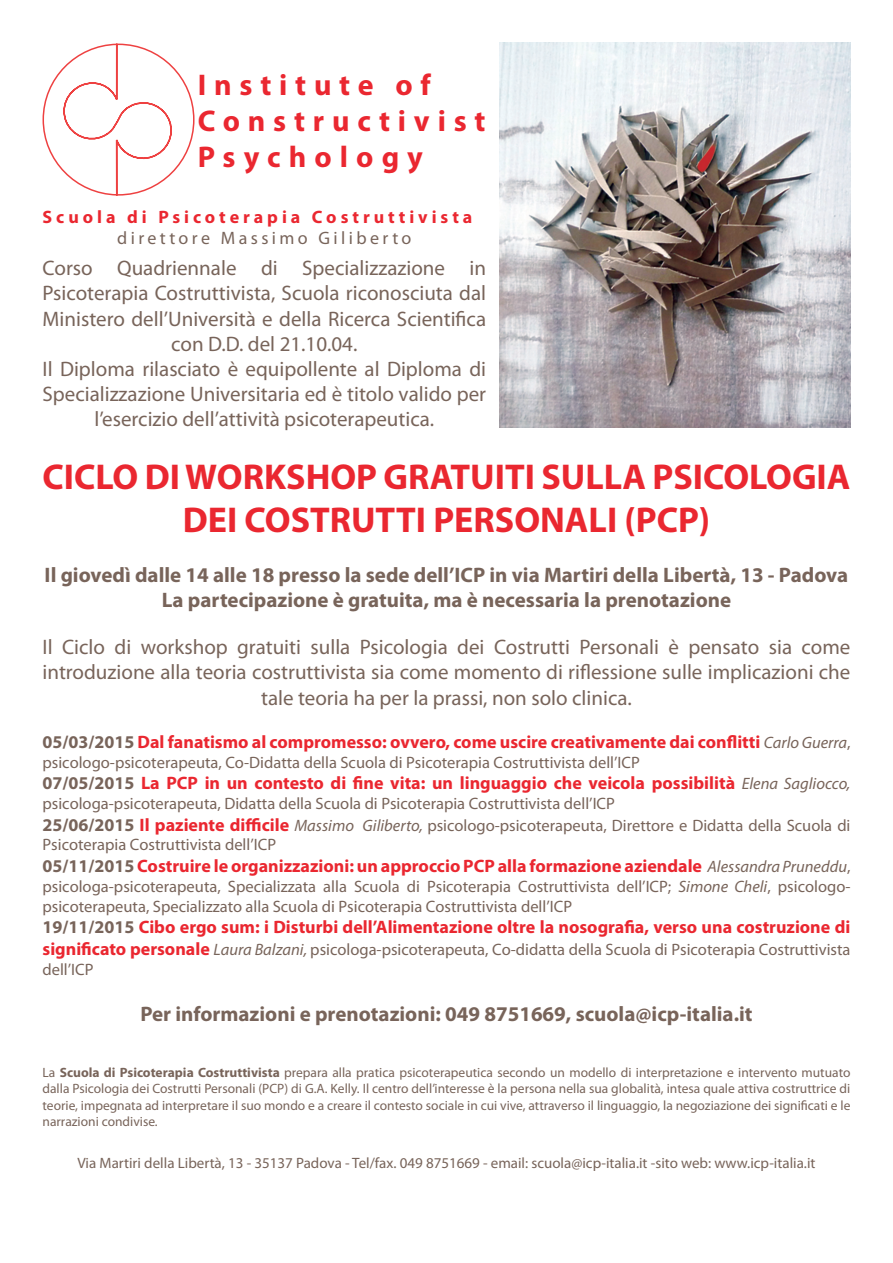
<style>
.page{position:relative;width:893px;height:1263px;background:#fff}
.page>*{position:absolute;margin:0;border:0;box-sizing:border-box;transform-origin:0 0}
.t1{font:700 36px/43.2px "Myriad Pro";color:#ea2730;text-align:center}
.t2{font:700 30px "Myriad Pro";letter-spacing:.26em;color:#ea2730}
.t3{font:21px/25.2px "Myriad Pro";color:#78645a;text-align:center}
.t4{font:700 21px "Myriad Pro";color:#78645a}
.t5{font:700 18px "Myriad Pro";color:#ea2730}
.t6{font:700 18px "Myriad Pro";letter-spacing:.22em;color:#ea2730}
.t7{font:18px "Myriad Pro";letter-spacing:.19em;color:#78645a}
.t8{font:16.5px/19.8px "Myriad Pro";color:#78645a}
.t9{font:15px "Myriad Pro";color:#78645a}
.t10{font:13.5px/16.2px "Myriad Pro";color:#78645a;text-align:justify}
.s1{color:#78645a}
.s2{font-weight:400;font-style:italic;font-size:16.5px;color:#78645a}
.s3{font-weight:400;font-size:16.5px;color:#78645a}
.s4{font-weight:700;font-size:18px}
.s5{font-weight:700;font-size:18px;color:#ea2730}
.s6{font-style:italic}
.s7{font-weight:700}
</style>
<div class="page">
<img style="left:500px;top:43px;width:350px;height:384px">
<svg style="left:42px;top:43px;width:153px;height:153px"></svg>
<p class="t2" style="left:198px;top:65px;width:235px">Institute of</p>
<p class="t2" style="left:198px;top:101px;width:289px">Constructivist</p>
<p class="t2" style="left:198px;top:137px;width:227px">Psychology</p>
<p class="t6" style="left:43px;top:205px;width:431px">Scuola di Psicoterapia Costruttivista</p>
<p class="t7" style="left:117px;top:227px;width:296px">direttore Massimo Giliberto</p>
<p class="t3" style="left:43px;top:255px;width:445px">Corso Quadriennale di Specializzazione in Psicoterapia Costruttivista, Scuola riconosciuta dal Ministero dell’Università e della Ricerca Scientifica con D.D. del 21.10.04.</p>
<p class="t3" style="left:43px;top:356px;width:445px">Il Diploma rilasciato è equipollente al Diploma di<br>Specializzazione Universitaria ed è titolo valido per l’esercizio dell’attività psicoterapeutica.</p>
<p class="t1" style="left:43px;top:454px;width:809px">CICLO DI WORKSHOP GRATUITI SULLA PSICOLOGIA<br>DEI COSTRUTTI PERSONALI (PCP)</p>
<p class="t4" style="left:45px;top:561px;width:805px">Il giovedì dalle 14 alle 18 presso la sede dell’ICP in via Martiri della Libertà, 13 - Padova</p>
<p class="t4" style="left:162px;top:587px;width:571px">La partecipazione è gratuita, ma è necessaria la prenotazione</p>
<p class="t3" style="left:43px;top:634px;width:809px">Il Ciclo di workshop gratuiti sulla Psicologia dei Costrutti Personali è pensato sia come introduzione alla teoria costruttivista sia come momento di riflessione sulle implicazioni che tale teoria ha per la prassi, non solo clinica.</p>
<p class="t5" style="left:43px;top:730px;width:809px"><span class="s1">05/03/2015</span> Dal fanatismo al compromesso: ovvero, come uscire creativamente dai conflitti <span class="s2">Carlo Guerra</span><span class="s3">,</span></p>
<p class="t8" style="left:43px;top:752px;width:599px">psicologo-psicoterapeuta, Co-Didatta della Scuola di Psicoterapia Costruttivista dell’ICP</p>
<p class="t5" style="left:43px;top:771px;width:809px"><span class="s1">07/05/2015</span> La PCP in un contesto di fine vita: un linguaggio che veicola possibilità <span class="s2">Elena Sagliocco,</span></p>
<p class="t8" style="left:43px;top:793px;width:574px">psicologa-psicoterapeuta, Didatta della Scuola di Psicoterapia Costruttivista dell’ICP</p>
<p class="t8" style="left:43px;top:815px;width:809px"><span class="s4">25/06/2015</span> <span class="s5">Il paziente difficile</span> <span class="s6">Massimo Giliberto,</span> psicologo-psicoterapeuta, Direttore e Didatta della Scuola di<br>Psicoterapia Costruttivista dell’ICP</p>
<p class="t5" style="left:43px;top:854px;width:809px"><span class="s1">05/11/2015</span> Costruire le organizzazioni: un approccio PCP alla formazione aziendale <span class="s2">Alessandra Pruneddu</span><span class="s3">,</span></p>
<p class="t8" style="left:43px;top:876px;width:809px">psicologa-psicoterapeuta, Specializzata alla Scuola di Psicoterapia Costruttivista dell’ICP; <span class="s6">Simone Cheli</span>, psicologo&shy;psicoterapeuta, Specializzato alla Scuola di Psicoterapia Costruttivista dell’ICP</p>
<p class="t5" style="left:43px;top:915px;width:809px"><span class="s1">19/11/2015</span> Cibo ergo sum: i Disturbi dell’Alimentazione oltre la nosografia, verso una costruzione di</p>
<p class="t8" style="left:43px;top:939px;width:809px"><span class="s5">significato personale</span> <span class="s6">Laura Balzani,</span> psicologa-psicoterapeuta, Co-didatta della Scuola di Psicoterapia Costruttivista dell’ICP</p>
<p class="t4" style="left:140px;top:1001px;width:614px">Per informazioni e prenotazioni: 049 8751669, scuola@icp-italia.it</p>
<p class="t10" style="left:43px;top:1064px;width:809px">La <span class="s7">Scuola di Psicoterapia Costruttivista</span> prepara alla pratica psicoterapeutica secondo un modello di interpretazione e intervento mutuato dalla Psicologia dei Costrutti Personali (PCP) di G.A. Kelly. Il centro dell’interesse è la persona nella sua globalità, intesa quale attiva costruttrice di teorie, impegnata ad interpretare il suo mondo e a creare il contesto sociale in cui vive, attraverso il linguaggio, la negoziazione dei significati e le narrazioni condivise.</p>
<p class="t9" style="left:77px;top:1153px;width:740px">Via Martiri della Libertà, 13 - 35137 Padova - Tel/fax. 049 8751669 - email: scuola@icp-italia.it -sito web: www.icp-italia.it</p>
</div>
